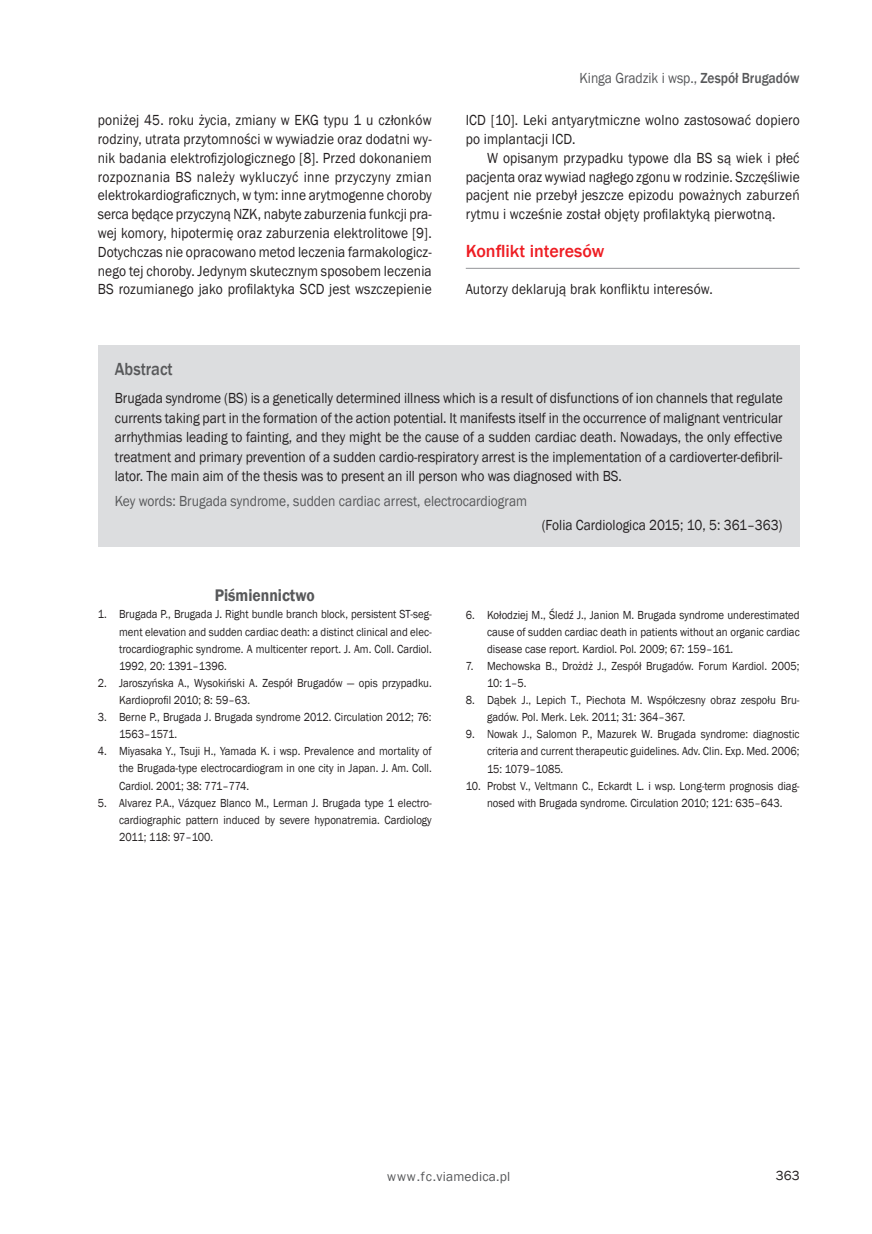
<style>
.page{position:relative;width:872px;height:1234px;background:#fff}
.page>*{position:absolute;margin:0;border:0;box-sizing:border-box;transform-origin:0 0}
._06_Srodtytul_1_z_li{font:500 18px "Franklin Gothic";color:#ee1d23}
._04A_Streszczenie_ty{font:500 18px "Franklin Gothic";color:#57585a;scale:.9 1}
._21_Pismiennictwo_ty{font:600 17.25px "Franklin Gothic";color:#57585a;scale:.9 1}
._05B_Tekst{font:15px/18.8px "Franklin Gothic";letter-spacing:.01em;color:#231f20;text-align:justify;scale:.9 1}
._04B_Streszczenie{font:15px/19.5px "Franklin Gothic";color:#231f20;text-align:justify;scale:.9 1}
._04E_Streszczenie_sl{font:15px "Franklin Gothic";color:#57585a;scale:.9 1}
._05A_Tekst_pierwszy{font:15px "Franklin Gothic";letter-spacing:.01em;color:#231f20;scale:.9 1}
._04F_Streszczenie_na{font:15px "Franklin Gothic";color:#231f20;scale:.9 1}
.t1{font:13.5px "Franklin Gothic";letter-spacing:.015em;color:#57585a}
.t2{font:13.5px "Franklin Gothic";color:#231f20}
.t3{font:12px/17.1px "Franklin Gothic";color:#231f20;text-align:justify;scale:.9 1}
.s1{font-weight:500}
</style>
<div class="page">
<div style="left:98px;top:345px;width:701px;height:201px;background:#dcdddf"></div>
<hr style="left:466px;top:268px;width:333px;height:1px;background:#939598">
<p class="_05B_Tekst" style="left:98px;top:111px;width:372px">poniżej 45. roku życia, zmiany w EKG typu 1 u członków rodziny, utrata przytomności w wywiadzie oraz dodatni wy&shy;nik badania elektrofizjologicznego [8]. Przed dokonaniem rozpoznania BS należy wykluczyć inne przyczyny zmian elektrokardiograficznych, w tym: inne arytmogenne choroby serca będące przyczyną NZK, nabyte zaburzenia funkcji pra&shy;wej komory, hipotermię oraz zaburzenia elektrolitowe [9].<br>Dotychczas nie opracowano metod leczenia farmakologicz&shy;nego tej choroby. Jedynym skutecznym sposobem leczenia BS rozumianego jako profilaktyka SCD jest wszczepienie</p>
<p class="_04E_Streszczenie_sl" style="left:579px;top:69px;width:246px">Kinga Gradzik i wsp., <span class="s1">Zespół Brugadów</span></p>
<p class="_05B_Tekst" style="left:466px;top:111px;width:372px">ICD [10]. Leki antyarytmiczne wolno zastosować dopiero po implantacji ICD.</p>
<p class="_05B_Tekst" style="left:466px;top:149px;width:372px;text-indent:21px">W opisanym przypadku typowe dla BS są wiek i płeć pacjenta oraz wywiad nagłego zgonu w rodzinie. Szczęśliwie pacjent nie przebył jeszcze epizodu poważnych zaburzeń rytmu i wcześnie został objęty profilaktyką pierwotną.</p>
<p class="_06_Srodtytul_1_z_li" style="left:466px;top:239px;width:140px">Konflikt interesów</p>
<p class="_05A_Tekst_pierwszy" style="left:466px;top:280px;width:276px">Autorzy deklarują brak konfliktu interesów.</p>
<p class="_04A_Streszczenie_ty" style="left:115px;top:358px;width:66px">Abstract</p>
<p class="_04B_Streszczenie" style="left:115px;top:388px;width:743px">Brugada syndrome (BS) is a genetically determined illness which is a result of disfunctions of ion channels that regulate currents taking part in the formation of the action potential. It manifests itself in the occurrence of malignant ventricular arrhythmias leading to fainting, and they might be the cause of a sudden cardiac death. Nowadays, the only effective treatment and primary prevention of a sudden cardio-respiratory arrest is the implementation of a cardioverter-defibril&shy;lator. The main aim of the thesis was to present an ill person who was diagnosed with BS.</p>
<p class="_04E_Streszczenie_sl" style="left:115px;top:491px;width:459px">Key words: Brugada syndrome, sudden cardiac arrest, electrocardiogram</p>
<p class="_04F_Streszczenie_na" style="left:541px;top:515px;width:269px">(Folia Cardiologica 2015; 10, 5: 361–363)</p>
<p class="_21_Pismiennictwo_ty" style="left:215px;top:585px;width:113px">Piśmiennictwo</p>
<p class="t3" style="left:119px;top:606px;width:349px;text-indent:-21px">1. Brugada P., Brugada J. Right bundle branch block, persistent ST-seg&shy;ment elevation and sudden cardiac death: a distinct clinical and elec&shy;trocardiographic syndrome. A multicenter report. J. Am. Coll. Cardiol.<br>1992, 20: 1391–1396.</p>
<p class="t3" style="left:119px;top:674px;width:349px;text-indent:-21px">2. Jaroszyńska A., Wysokiński A. Zespół Brugadów — opis przypadku.<br>Kardioprofil 2010; 8: 59–63.</p>
<p class="t3" style="left:119px;top:708px;width:349px;text-indent:-21px">3. Berne P., Brugada J. Brugada syndrome 2012. Circulation 2012; 76:<br>1563–1571.</p>
<p class="t3" style="left:119px;top:743px;width:349px;text-indent:-21px">4. Miyasaka Y., Tsuji H., Yamada K. i wsp. Prevalence and mortality of the Brugada-type electrocardiogram in one city in Japan. J. Am. Coll.<br>Cardiol. 2001; 38: 771–774.</p>
<p class="t3" style="left:119px;top:794px;width:349px;text-indent:-21px">5. Alvarez P.A., Vázquez Blanco M., Lerman J. Brugada type 1 electro&shy;cardiographic pattern induced by severe hyponatremia. Cardiology 2011; 118: 97–100.</p>
<p class="t3" style="left:487px;top:606px;width:349px;text-indent:-21px">6. Kołodziej M., Śledź J., Janion M. Brugada syndrome underestimated cause of sudden cardiac death in patients without an organic cardiac disease case report. Kardiol. Pol. 2009; 67: 159–161.</p>
<p class="t3" style="left:487px;top:657px;width:349px;text-indent:-21px">7. Mechowska B., Drożdż J., Zespół Brugadów. Forum Kardiol. 2005;<br>10: 1–5.</p>
<p class="t3" style="left:487px;top:691px;width:349px;text-indent:-21px">8. Dąbek J., Lepich T., Piechota M. Współczesny obraz zespołu Bru&shy;gadów. Pol. Merk. Lek. 2011; 31: 364–367.</p>
<p class="t3" style="left:487px;top:726px;width:349px;text-indent:-21px">9. Nowak J., Salomon P., Mazurek W. Brugada syndrome: diagnostic criteria and current therapeutic guidelines. Adv. Clin. Exp. Med. 2006; 15: 1079–1085.</p>
<p class="t3" style="left:466px;top:777px;width:372px;text-align:center">10. Probst V., Veltmann C., Eckardt L. i wsp. Long-term prognosis diag&shy;nosed with Brugada syndrome. Circulation 2010; 121: 635–643.</p>
<p class="t1" style="left:387px;top:1168px;width:124px">www.fc.viamedica.pl</p>
<p class="t2" style="left:776px;top:1166px;width:25px">363</p>
</div>
